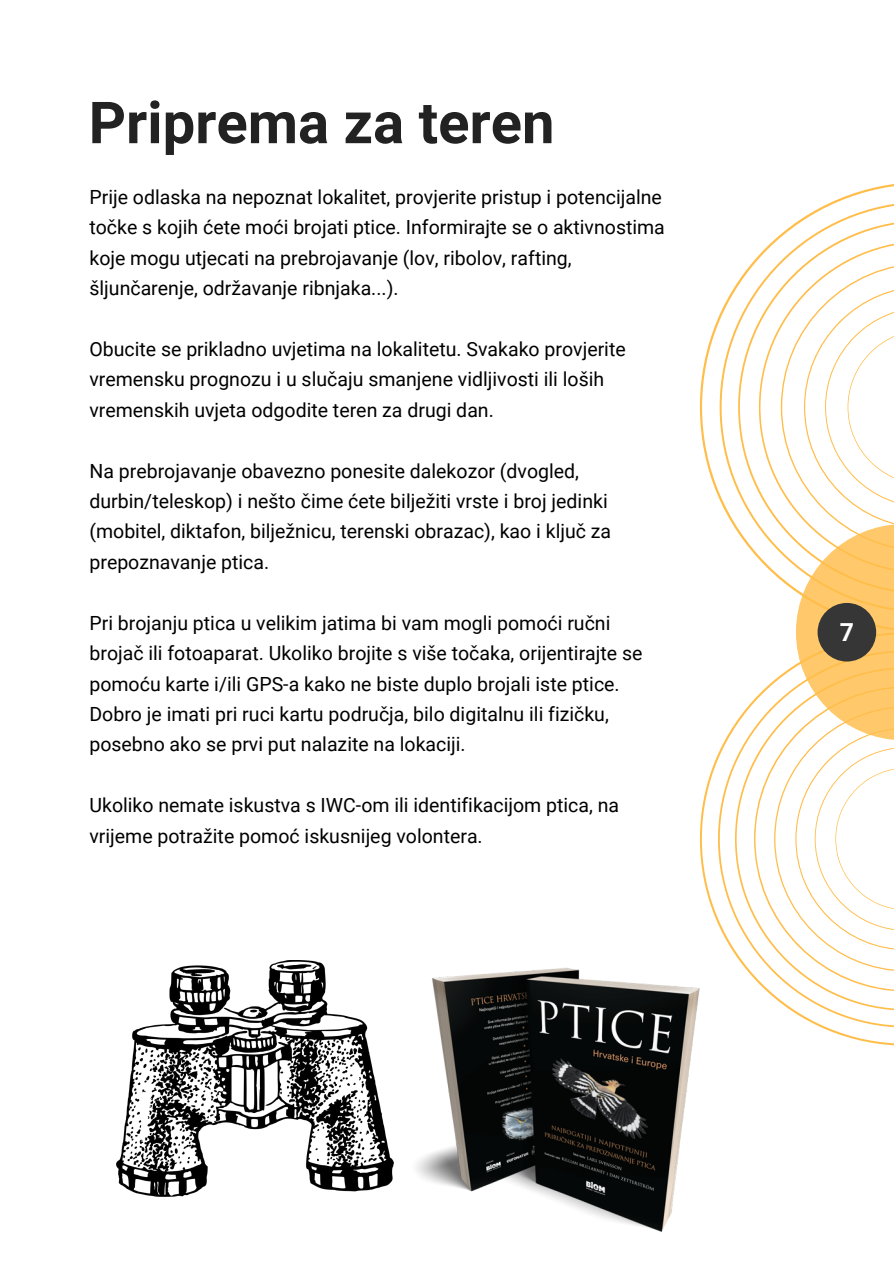
<style>
.page{position:relative;width:894px;height:1264px;background:#fff}
.page>*{position:absolute;margin:0;border:0;box-sizing:border-box;transform-origin:0 0}
.t1{font:700 57.9px "Roboto";color:#222}
.t2{font:700 24.9px "Roboto";color:#fff}
.t3{font:19.5px/30.5px "Roboto";color:#000}
</style>
<div class="page">
<svg style="left:699px;top:756px;width:194px;height:289px"></svg>
<svg style="left:717px;top:701px;width:176px;height:326px"></svg>
<svg style="left:699px;top:184px;width:194px;height:314px"></svg>
<svg style="left:719px;top:201px;width:174px;height:352px"></svg>
<svg style="left:753px;top:241px;width:140px;height:750px"></svg>
<div style="left:817px;top:603px;width:58px;height:58px;background:#363636;border-radius:50%"></div>
<img style="left:416px;top:967px;width:283px;height:266px">
<img style="left:117px;top:960px;width:277px;height:236px">
<p class="t1" style="left:89px;top:89px;width:467px">Priprema za teren</p>
<p class="t3" style="left:89px;top:182px;width:577px">Prije odlaska na nepoznat lokalitet, provjerite pristup i potencijalne točke s kojih ćete moći brojati ptice. Informirajte se o aktivnostima koje mogu utjecati na prebrojavanje (lov, ribolov, rafting, šljunčarenje, održavanje ribnjaka...).</p>
<p class="t3" style="left:89px;top:334px;width:537px">Obucite se prikladno uvjetima na lokalitetu. Svakako provjerite vremensku prognozu i u slučaju smanjene vidljivosti ili loših vremenskih uvjeta odgodite teren za drugi dan.</p>
<p class="t3" style="left:89px;top:456px;width:523px">Na prebrojavanje obavezno ponesite dalekozor (dvogled, durbin/teleskop) i nešto čime ćete bilježiti vrste i broj jedinki (mobitel, diktafon, bilježnicu, terenski obrazac), kao i ključ za prepoznavanje ptica.</p>
<p class="t3" style="left:89px;top:608px;width:554px">Pri brojanju ptica u velikim jatima bi vam mogli pomoći ručni brojač ili fotoaparat. Ukoliko brojite s više točaka, orijentirajte se pomoću karte i/ili GPS-a kako ne biste duplo brojali iste ptice.<br>Dobro je imati pri ruci kartu područja, bilo digitalnu ili fizičku, posebno ako se prvi put nalazite na lokaciji.</p>
<p class="t3" style="left:89px;top:790px;width:531px">Ukoliko nemate iskustva s IWC-om ili identifikacijom ptica, na vrijeme potražite pomoć iskusnijeg volontera.</p>
<p class="t2" style="left:839px;top:617px;width:16px">7</p>
</div>
